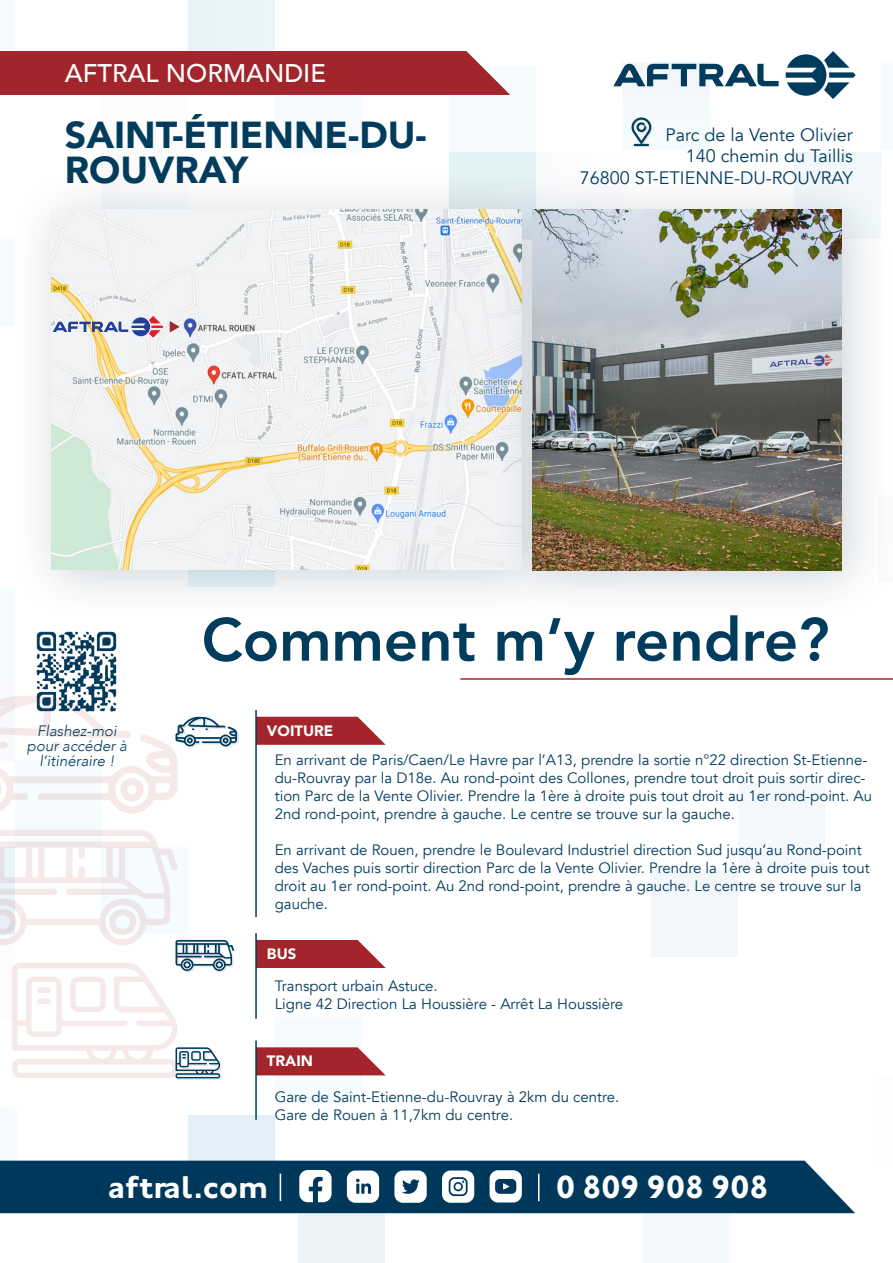
<style>
.page{position:relative;width:893px;height:1263px;background:#fff}
.page>*{position:absolute;margin:0;border:0;box-sizing:border-box;transform-origin:0 0}
.t1{font:800 60px "Avenir";color:#023c5d}
.t2{font:900 37.5px/34.5px "Avenir";color:#023c5d}
.t3{font:700 33px "Johnston ITC Std";letter-spacing:-.02em;color:#fff}
.t4{font:700 32.55px "Johnston ITC Std";color:#fff}
.t5{font:500 25.5px "Avenir";color:#fff}
.t6{font:18px "Avenir";color:#023c5d}
.t7{font:15px/18px "Avenir";color:#023c5d}
.t8{font:italic 300 15px "Avenir";color:#023c5d}
.t9{font:900 15px "Avenir";color:#fff}
</style>
<div class="page">
<div style="left:0;top:674px;width:15px;height:86px;background:#f9f9fc"></div>
<div style="left:0;top:0;width:15px;height:66px;background:#f6fbfe"></div>
<div style="left:0;top:239px;width:15px;height:87px;background:#f6fbfd"></div>
<div style="left:102px;top:152px;width:86px;height:87px;background:#fbfbfd"></div>
<div style="left:0;top:587px;width:15px;height:87px;background:#f6fbfe"></div>
<div style="left:651px;top:870px;width:87px;height:87px;background:#f3f7fa"></div>
<div style="left:15px;top:760px;width:87px;height:87px;background:#f6fbfe"></div>
<div style="left:449px;top:66px;width:87px;height:86px;background:#f6fbfe"></div>
<div style="left:449px;top:152px;width:87px;height:87px;background:#e3f2f7"></div>
<div style="left:188px;top:1115px;width:87px;height:87px;background:#e3f0f8"></div>
<div style="left:275px;top:1016px;width:87px;height:87px;background:#f6fbfe"></div>
<div style="left:738px;top:783px;width:86px;height:87px;background:#f4f8fb"></div>
<div style="left:623px;top:63px;width:87px;height:87px;background:#f5f9fd"></div>
<div style="left:298px;top:1189px;width:86px;height:74px;background:#ecf4f7"></div>
<div style="left:881px;top:63px;width:12px;height:87px;background:#f6fbfe"></div>
<div style="left:794px;top:152px;width:87px;height:87px;background:#f1f6fa"></div>
<div style="left:275px;top:66px;width:87px;height:87px;background:#f6fbfe"></div>
<div style="left:643px;top:1197px;width:87px;height:66px;background:#f4f9fb"></div>
<div style="left:0;top:1108px;width:17px;height:87px;background:#f6fbfd"></div>
<div style="left:188px;top:0;width:87px;height:66px;background:#e9f4fa"></div>
<svg style="left:786px;top:51px;width:70px;height:48px"></svg>
<svg style="left:613px;top:64px;width:166px;height:22px"></svg>
<div style="left:0;top:51px;width:510px;height:44px;background:#a3252c"></div>
<div style="left:10px;top:167px;width:566px;height:456px;background:#092840;opacity:.2"></div>
<img style="left:51px;top:209px;width:441px;height:361px">
<div style="left:492px;top:167px;width:401px;height:456px;background:#092840;opacity:.2"></div>
<img style="left:533px;top:209px;width:309px;height:361px">
<svg style="left:0;top:830px;width:235px;height:250px"></svg>
<svg style="left:257px;top:717px;width:129px;height:28px;background:#ad3e43"></svg>
<svg style="left:257px;top:940px;width:129px;height:28px;background:#ad3d42"></svg>
<svg style="left:257px;top:1047px;width:128px;height:28px;background:#ad3e43"></svg>
<hr style="left:255px;top:710px;width:2px;height:207px;background:#023c5d">
<hr style="left:255px;top:933px;width:2px;height:86px;background:#023c5d">
<hr style="left:255px;top:1040px;width:2px;height:80px;background:#023c5d">
<hr style="left:460px;top:678px;width:433px;height:2px;background:#a3252c">
<svg style="left:0;top:696px;width:239px;height:118px"></svg>
<div style="left:0;top:1160px;width:855px;height:53px;background:#00385c"></div>
<svg style="left:280px;top:1174px;width:1px;height:27px"></svg>
<svg style="left:538px;top:1174px;width:1px;height:27px"></svg>
<div style="left:394px;top:1170px;width:33px;height:33px;background:#fff;border-radius:8px"></div>
<svg style="left:402px;top:1179px;width:18px;height:15px"></svg>
<div style="left:442px;top:1170px;width:32px;height:33px;background:#fff;border-radius:8px"></div>
<svg style="left:449px;top:1177px;width:19px;height:19px"></svg>
<svg style="left:299px;top:1170px;width:33px;height:32px"></svg>
<div style="left:347px;top:1170px;width:32px;height:33px;background:#fff;border-radius:8px"></div>
<svg style="left:356px;top:1179px;width:15px;height:15px"></svg>
<div style="left:490px;top:1170px;width:32px;height:32px;background:#fff;border-radius:8px"></div>
<svg style="left:495px;top:1179px;width:21px;height:15px"></svg>
<svg style="left:631px;top:117px;width:22px;height:30px"></svg>
<svg style="left:53px;top:316px;width:110px;height:22px"></svg>
<svg style="left:170px;top:321px;width:10px;height:12px"></svg>
<img style="left:27px;top:621px;width:99px;height:100px">
<p class="t5" style="left:65px;top:51px;width:263px">AFTRAL NORMANDIE</p>
<p class="t2" style="left:65px;top:117px;width:363px">SAINT-ÉTIENNE-DU-<br>ROUVRAY</p>
<p class="t6" style="left:665px;top:124px;width:189px">Parc de la Vente Olivier</p>
<p class="t6" style="left:686px;top:145px;width:169px">140 chemin du Taillis</p>
<p class="t6" style="left:580px;top:167px;width:274px">76800 ST-ETIENNE-DU-ROUVRAY</p>
<p class="t8" style="left:37px;top:722px;width:81px">Flashez-moi</p>
<p class="t8" style="left:27px;top:737px;width:102px">pour accéder à</p>
<p class="t8" style="left:39px;top:752px;width:77px">l’itinéraire !</p>
<p class="t1" style="left:202px;top:585px;width:629px">Comment m’y rendre?</p>
<p class="t9" style="left:267px;top:717px;width:68px">VOITURE</p>
<p class="t7" style="left:275px;top:751px;width:599px">En arrivant de Paris/Caen/Le Havre par l’A13, prendre la sortie n°22 direction St-Etienne&shy;du-Rouvray par la D18e. Au rond-point des Collones, prendre tout droit puis sortir direc&shy;tion Parc de la Vente Olivier. Prendre la 1ère à droite puis tout droit au 1er rond-point. Au 2nd rond-point, prendre à gauche. Le centre se trouve sur la gauche.</p>
<p class="t7" style="left:275px;top:841px;width:596px">En arrivant de Rouen, prendre le Boulevard Industriel direction Sud jusqu’au Rond-point des Vaches puis sortir direction Parc de la Vente Olivier. Prendre la 1ère à droite puis tout droit au 1er rond-point. Au 2nd rond-point, prendre à gauche. Le centre se trouve sur la gauche.</p>
<p class="t9" style="left:267px;top:941px;width:31px">BUS</p>
<p class="t7" style="left:275px;top:977px;width:165px">Transport urbain Astuce.</p>
<p class="t7" style="left:275px;top:995px;width:350px">Ligne 42 Direction La Houssière - Arrêt La Houssière</p>
<p class="t9" style="left:267px;top:1048px;width:48px">TRAIN</p>
<p class="t7" style="left:275px;top:1088px;width:346px">Gare de Saint-Etienne-du-Rouvray à 2km du centre.</p>
<p class="t7" style="left:275px;top:1106px;width:240px">Gare de Rouen à 11,7km du centre.</p>
<h3 class="t4" style="left:108px;top:1167px;width:161px">aftral.com</h3>
<p class="t3" style="left:556px;top:1167px;width:215px">0 809 908 908</p>
</div>
